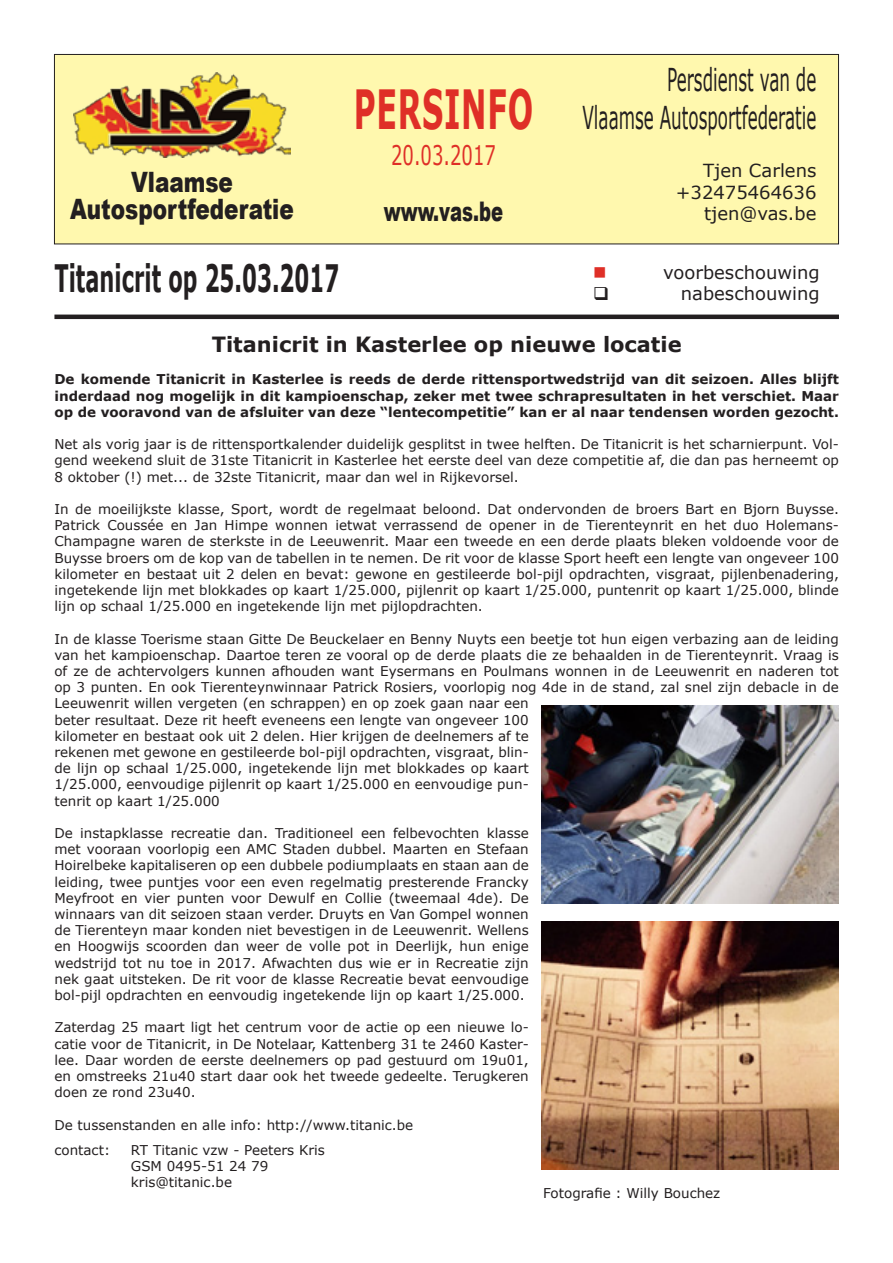
<style>
.page{position:relative;width:893px;height:1263px;background:#fff}
.page>*{position:absolute;margin:0;border:0;box-sizing:border-box;transform-origin:0 0}
.t1{font:700 54px "Verdana";letter-spacing:.025em;color:#df2f27;scale:.56 1}
.t2{font:700 37.8px "Verdana";color:#231f20;scale:.56 1}
.t3{font:31.5px "Verdana";color:#231f20;scale:.53 1}
.t4{font:900 28.05px "Arial";color:#231f20;scale:.77 1}
.t5{font:900 27px "Arial";color:#231f20;scale:.67 1}
.t6{font:27px "Verdana";color:#df2f27;scale:.67 1}
.t7{font:700 21px "Verdana";color:#231f20}
.t8{font:18px "Verdana";color:#231f20}
.t9{font:18px "Wingdings";color:#df2f27}
.t10{font:13.5px/16.2px "Verdana";color:#231f20;text-align:justify}
.t11{font:700 13.5px/16.2px "Verdana";color:#231f20;text-align:justify}
</style>
<div class="page">
<div style="left:54px;top:54px;width:784px;height:190px;background:#fff8ae"></div>
<div style="left:54px;top:54px;width:785px;height:190px;border:1px solid #231f20"></div>
<img style="left:73px;top:73px;width:218px;height:85px">
<hr style="left:54px;top:315px;width:785px;height:4px;background:#231f20">
<img style="left:542px;top:922px;width:297px;height:247px">
<img style="left:542px;top:705px;width:297px;height:199px">
<p class="t1" style="left:354px;top:75px;width:322px">PERSINFO</p>
<p class="t6" style="left:391px;top:138px;width:158px">20.03.2017</p>
<p class="t4" style="left:131px;top:162px;width:134px">Vlaamse</p>
<p class="t4" style="left:70px;top:189px;width:292px">Autosportfederatie</p>
<p class="t5" style="left:384px;top:192px;width:180px">www.vas.be</p>
<p class="t3" style="left:667px;top:60px;width:283px">Persdienst van de</p>
<p class="t3" style="left:582px;top:98px;width:443px">Vlaamse Autosportfederatie</p>
<p class="t8" style="left:703px;top:159px;width:115px">Tjen Carlens</p>
<p class="t8" style="left:676px;top:181px;width:142px">+32475464636</p>
<p class="t8" style="left:704px;top:202px;width:114px">tjen@vas.be</p>
<p class="t2" style="left:54px;top:255px;width:510px">Titanicrit op 25.03.2017</p>
<p class="t9" style="left:593px;top:262px;width:15px">■</p>
<p class="t8" style="left:663px;top:261px;width:158px">voorbeschouwing</p>
<p class="t8" style="left:681px;top:282px;width:140px">nabeschouwing</p>
<p class="t7" style="left:212px;top:331px;width:471px">Titanicrit in Kasterlee op nieuwe locatie</p>
<p class="t11" style="left:54px;top:371px;width:786px">De komende Titanicrit in Kasterlee is reeds de derde rittensportwedstrijd van dit seizoen. Alles blijft inderdaad nog mogelijk in dit kampioenschap, zeker met twee schrapresultaten in het verschiet. Maar op de vooravond van de afsluiter van deze “lentecompetitie” kan er al naar tendensen worden gezocht.</p>
<p class="t10" style="left:54px;top:436px;width:786px">Net als vorig jaar is de rittensportkalender duidelijk gesplitst in twee helften. De Titanicrit is het scharnierpunt. Vol&shy;gend weekend sluit de 31ste Titanicrit in Kasterlee het eerste deel van deze competitie af, die dan pas herneemt op 8 oktober (!) met... de 32ste Titanicrit, maar dan wel in Rijkevorsel.</p>
<p class="t10" style="left:54px;top:501px;width:786px">In de moeilijkste klasse, Sport, wordt de regelmaat beloond. Dat ondervonden de broers Bart en Bjorn Buysse.<br>Patrick Coussée en Jan Himpe wonnen ietwat verrassend de opener in de Tierenteynrit en het duo Holemans-Champagne waren de sterkste in de Leeuwenrit. Maar een tweede en een derde plaats bleken voldoende voor de Buysse broers om de kop van de tabellen in te nemen. De rit voor de klasse Sport heeft een lengte van ongeveer 100 kilometer en bestaat uit 2 delen en bevat: gewone en gestileerde bol-pijl opdrachten, visgraat, pijlenbenadering, ingetekende lijn met blokkades op kaart 1/25.000, pijlenrit op kaart 1/25.000, puntenrit op kaart 1/25.000, blinde lijn op schaal 1/25.000 en ingetekende lijn met pijlopdrachten.</p>
<p class="t10" style="left:54px;top:630px;width:786px;text-align:left">In de klasse Toerisme staan Gitte De Beuckelaer en Benny Nuyts een beetje tot hun eigen verbazing aan de leiding van het kampioenschap. Daartoe teren ze vooral op de derde plaats die ze behaalden in de Tierenteynrit. Vraag is of ze de achtervolgers kunnen afhouden want Eysermans en Poulmans wonnen in de Leeuwenrit en naderen tot op 3 punten. En ook Tierenteynwinnaar Patrick Rosiers, voorlopig nog 4de in de stand, zal snel zijn debacle in de Leeuwenrit willen vergeten (en schrappen) en op zoek gaan naar een<br>beter resultaat. Deze rit heeft eveneens een lengte van ongeveer 100<br>kilometer en bestaat ook uit 2 delen. Hier krijgen de deelnemers af te<br>rekenen met gewone en gestileerde bol-pijl opdrachten, visgraat, blin-<br>de lijn op schaal 1/25.000, ingetekende lijn met blokkades op kaart<br>1/25.000, eenvoudige pijlenrit op kaart 1/25.000 en eenvoudige pun-<br>tenrit op kaart 1/25.000</p>
<p class="t10" style="left:54px;top:825px;width:476px">De instapklasse recreatie dan. Traditioneel een felbevochten klasse met vooraan voorlopig een AMC Staden dubbel. Maarten en Stefaan Hoirelbeke kapitaliseren op een dubbele podiumplaats en staan aan de leiding, twee puntjes voor een even regelmatig presterende Francky Meyfroot en vier punten voor Dewulf en Collie (tweemaal 4de). De winnaars van dit seizoen staan verder. Druyts en Van Gompel wonnen de Tierenteyn maar konden niet bevestigen in de Leeuwenrit. Wellens en Hoogwijs scoorden dan weer de volle pot in Deerlijk, hun enige wedstrijd tot nu toe in 2017. Afwachten dus wie er in Recreatie zijn nek gaat uitsteken. De rit voor de klasse Recreatie bevat eenvoudige bol-pijl opdrachten en eenvoudig ingetekende lijn op kaart 1/25.000.</p>
<p class="t10" style="left:54px;top:1019px;width:476px">Zaterdag 25 maart ligt het centrum voor de actie op een nieuwe lo&shy;catie voor de Titanicrit, in De Notelaar, Kattenberg 31 te 2460 Kaster&shy;lee. Daar worden de eerste deelnemers op pad gestuurd om 19u01, en omstreeks 21u40 start daar ook het tweede gedeelte. Terugkeren doen ze rond 23u40.</p>
<p class="t10" style="left:54px;top:1116px;width:360px">De tussenstanden en alle info: http://www.titanic.be</p>
<p class="t10" style="left:54px;top:1141px;width:57px">contact:</p>
<p class="t10" style="left:131px;top:1141px;width:195px">RT Titanic vzw - Peeters Kris</p>
<p class="t10" style="left:131px;top:1158px;width:139px">GSM 0495-51 24 79</p>
<p class="t10" style="left:131px;top:1174px;width:103px">kris@titanic.be</p>
<p class="t10" style="left:543px;top:1184px;width:179px">Fotografie : Willy Bouchez</p>
</div>
